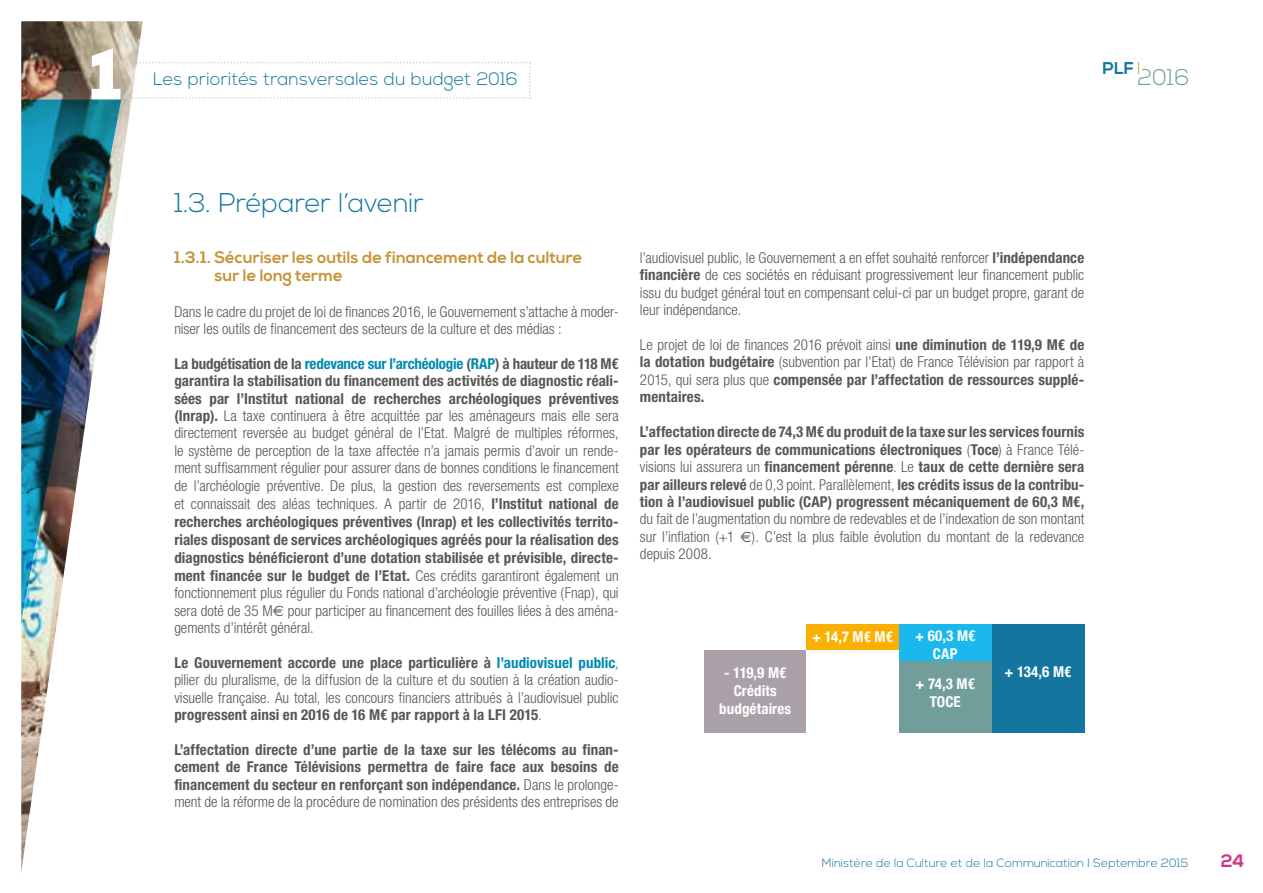
<style>
.page{position:relative;width:1263px;height:893px;background:#fff}
.page>*{position:absolute;margin:0;border:0;box-sizing:border-box;transform-origin:0 0}
.t1{font:900 72px "Nexa";color:#fff}
.t2{font:300 27px "Nexa";letter-spacing:-.01em;color:#14769f}
.t3{font:300 22.65px "Nexa";color:#719e9b}
.t4{font:300 18px "Nexa";letter-spacing:.005em;color:#14769f}
.t5{font:700 18px "Nexa";color:#d13485}
.t6{font:700 16.95px "Nexa";color:#14769f}
.t7{font:700 16.5px/18px "Nexa";letter-spacing:.005em;color:#c69539}
.t8{font:300 condensed 15px/17.4px "Helvetica Neue";color:#575756;text-align:justify}
.t9{font:700 condensed 15px/17.4px "Helvetica Neue LT Std";letter-spacing:.005em;color:#575756;text-align:justify}
.t10{font:700 condensed 15px/18px "Helvetica Neue LT Std";letter-spacing:.005em;color:#fff;text-align:center}
.t11{font:300 12px "Nexa";color:#14769f}
.s1{font-weight:300;color:#c69539}
.s2{color:#0089b0}
.s3{font-family:"Helvetica Neue LT Std";font-weight:700}
.s4{font-family:"Helvetica Neue";font-weight:300}
.s5{font-family:"Euro Sans";font-weight:400;font-stretch:normal}
.s6{font-family:"Helvetica Neue";font-weight:300;color:#0089b0}
</style>
<div class="page">
<svg style="left:239px;top:62px;width:292px;height:37px"></svg>
<img style="left:21px;top:21px;width:217px;height:852px">
<div style="left:704px;top:650px;width:102px;height:83px;background:#aaa0a8"></div>
<div style="left:806px;top:624px;width:93px;height:26px;background:#f9b000"></div>
<div style="left:899px;top:661px;width:93px;height:72px;background:#719e9b"></div>
<div style="left:992px;top:624px;width:92px;height:109px;background:#14769f"></div>
<div style="left:899px;top:624px;width:93px;height:37px;background:#1ab8ec"></div>
<h1 class="t1" style="left:88px;top:28px;width:36px">1</h1>
<p class="t4" style="left:153px;top:69px;width:366px">Les priorités transversales du budget 2016</p>
<p class="t6" style="left:1102px;top:59px;width:40px">PLF <span class="s1">I</span></p>
<h3 class="t3" style="left:1137px;top:64px;width:54px">2016</h3>
<h2 class="t2" style="left:174px;top:187px;width:251px">1.3. Préparer l’avenir</h2>
<p class="t7" style="left:214px;top:249px;width:370px;text-indent:-40px">1.3.1. Sécuriser les outils de financement de la culture sur le long terme</p>
<p class="t8" style="left:174px;top:303px;width:446px">Dans le cadre du projet de loi de finances 2016, le Gouvernement s’attache à moder&shy;niser les outils de financement des secteurs de la culture et des médias :</p>
<p class="t9" style="left:174px;top:355px;width:446px">La budgétisation de la <span class="s2">redevance sur l’archéologie</span> (<span class="s2">RAP</span>) à hauteur de 118 M€ garantira la stabilisation du financement des activités de diagnostic réali&shy;sées par l’Institut national de recherches archéologiques préventives</p>
<p class="t8" style="left:174px;top:407px;width:446px"><span class="s3">(Inrap).</span> La taxe continuera à être acquittée par les aménageurs mais elle sera directement reversée au budget général de l’Etat. Malgré de multiples réformes, le système de perception de la taxe affectée n’a jamais permis d’avoir un rende&shy;ment suffisamment régulier pour assurer dans de bonnes conditions le financement de l’archéologie préventive. De plus, la gestion des reversements est complexe et connaissait des aléas techniques. A partir de 2016, <span class="s3">l’Institut national de</span></p>
<p class="t9" style="left:174px;top:512px;width:446px;line-height:18px">recherches archéologiques préventives (Inrap) et les collectivités territo&shy;riales disposant de services archéologiques agréés pour la réalisation des diagnostics bénéficieront d’une dotation stabilisée et prévisible, directe&shy;ment financée sur le budget de l’Etat. <span class="s4">Ces crédits garantiront également un</span></p>
<p class="t8" style="left:174px;top:584px;width:446px">fonctionnement plus régulier du Fonds national d’archéologie préventive (Fnap), qui sera doté de 35 M<span class="s5">€</span> pour participer au financement des fouilles liées à des aména&shy;gements d’intérêt général.</p>
<p class="t9" style="left:174px;top:653px;width:446px">Le Gouvernement accorde une place particulière à <span class="s2">l’audiovisuel public</span><span class="s6">,</span></p>
<p class="t8" style="left:174px;top:671px;width:446px">pilier du pluralisme, de la diffusion de la culture et du soutien à la création audio&shy;visuelle française. Au total, les concours financiers attribués à l’audiovisuel public</p>
<p class="t9" style="left:174px;top:706px;width:369px">progressent ainsi en 2016 de 16 M€ par rapport à la LFI 2015<span class="s4">.</span></p>
<p class="t9" style="left:174px;top:740px;width:446px">L’affectation directe d’une partie de la taxe sur les télécoms au finan&shy;cement de France Télévisions permettra de faire face aux besoins de financement du secteur en renforçant son indépendance. <span class="s4">Dans le prolonge-</span></p>
<p class="t8" style="left:174px;top:793px;width:446px">ment de la réforme de la procédure de nomination des présidents des entreprises de</p>
<p class="t8" style="left:640px;top:249px;width:446px">l’audiovisuel public, le Gouvernement a en effet souhaité renforcer <span class="s3">l’indépendance financière</span> de ces sociétés en réduisant progressivement leur financement public issu du budget général tout en compensant celui-ci par un budget propre, garant de leur indépendance.</p>
<p class="t8" style="left:640px;top:336px;width:446px">Le projet de loi de finances 2016 prévoit ainsi <span class="s3">une diminution de 119,9 M€ de la dotation budgétaire</span> (subvention par l’Etat) de France Télévision par rapport à</p>
<p class="t9" style="left:640px;top:370px;width:446px"><span class="s4">2015, qui sera plus que</span> compensée par l’affectation de ressources supplé&shy;mentaires.</p>
<p class="t9" style="left:640px;top:423px;width:446px">L’affectation directe de 74,3 M€ du produit de la taxe sur les services fournis par les opérateurs de communications électroniques <span class="s4">(</span>Toce<span class="s4">) à France Télé&shy;visions lui assurera un</span> financement pérenne<span class="s4">. Le</span> taux de cette dernière sera par ailleurs relevé <span class="s4">de 0,3 point. Parallèlement,</span> les crédits issus de la contribu&shy;tion à l’audiovisuel public (CAP) progressent mécaniquement de 60,3 M€,</p>
<p class="t8" style="left:640px;top:510px;width:446px">du fait de l’augmentation du nombre de redevables et de l’indexation de son montant sur l’inflation (+1 <span class="s5">€</span>). C’est la plus faible évolution du montant de la redevance depuis 2008.</p>
<p class="t10" style="left:719px;top:664px;width:73px">- 119,9 M€<br>Crédits budgétaires</p>
<p class="t10" style="left:812px;top:628px;width:82px">+ 14,7 M€ M€</p>
<p class="t10" style="left:915px;top:626px;width:62px">+ 60,3 M€<br>CAP</p>
<p class="t10" style="left:915px;top:675px;width:61px">+ 74,3 M€<br>TOCE</p>
<p class="t10" style="left:1004px;top:662px;width:68px">+ 134,6 M€</p>
<p class="t11" style="left:822px;top:855px;width:368px">Ministère de la Culture et de la Communication I Septembre 2015</p>
<p class="t5" style="left:1221px;top:850px;width:25px">24</p>
</div>
